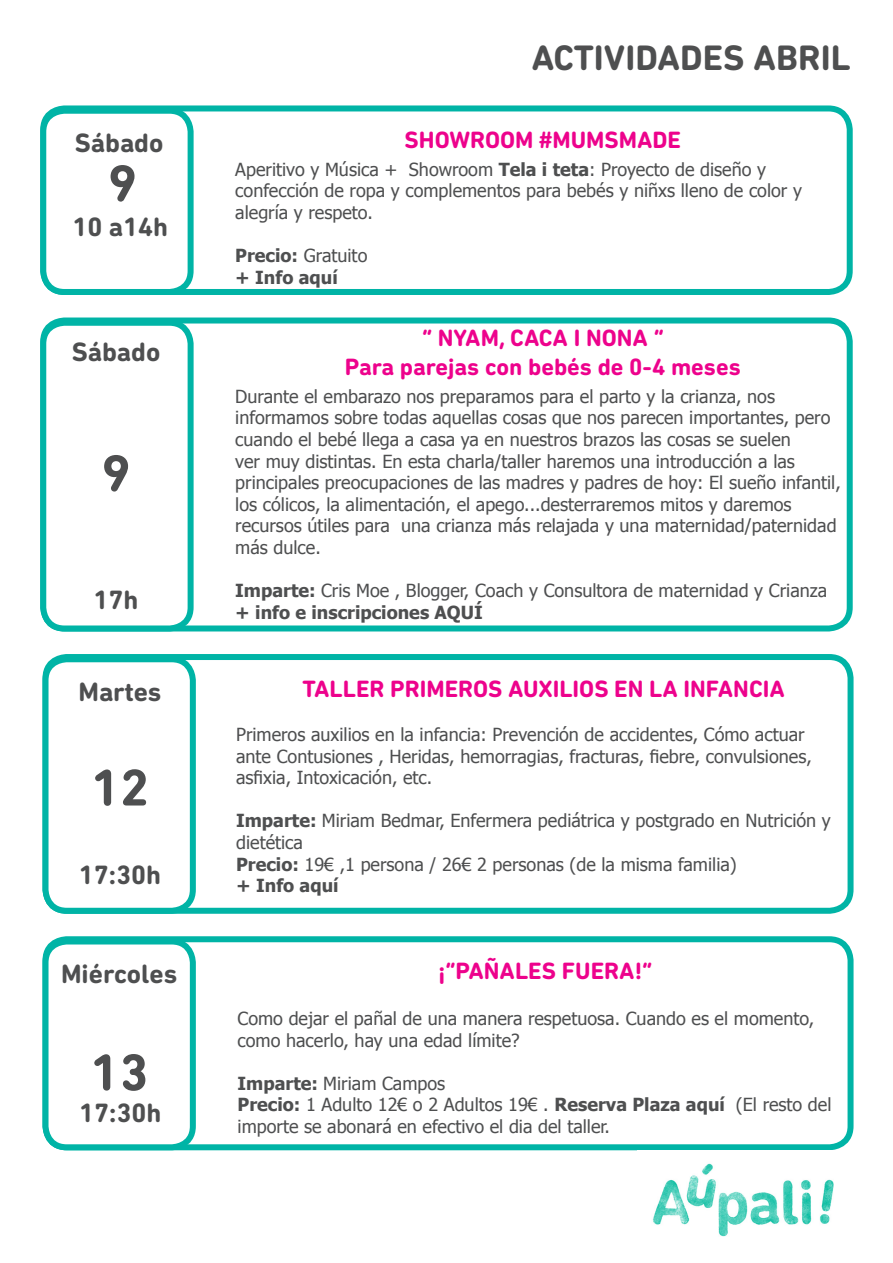
<style>
.page{position:relative;width:893px;height:1263px;background:#fff}
.page>*{position:absolute;margin:0;border:0;box-sizing:border-box;transform-origin:0 0}
.t1{font:700 52.5px "DIN Next Rounded LT Pro";color:#4e4f50}
.t2{font:700 36px "DIN Next Rounded LT Pro";color:#4e4f50}
.t3{font:700 27px "DIN Next Rounded LT Pro";color:#4e4f50}
.t4{font:700 24px "DIN Next Rounded LT Pro";color:#ed028c}
.t5{font:18px/21.6px "Tahoma";color:#4e4f50}
.t6{font:700 18px "Tahoma";color:#4e4f50}
.s1{font-weight:700}
</style>
<div class="page">
<div style="left:40px;top:317px;width:813px;height:314px;border:6px solid #00b4a6;border-radius:21px"></div>
<div style="left:40px;top:105px;width:813px;height:190px;border:6px solid #00b4a6;border-radius:21px"></div>
<div style="left:43px;top:111px;width:148px;height:181px;background:#fff;border-radius:21px"></div>
<div style="left:40px;top:108px;width:154px;height:187px;border:6px solid #00b4a6;border-radius:21px"></div>
<div style="left:43px;top:323px;width:148px;height:305px;background:#fff;border-radius:21px"></div>
<div style="left:40px;top:320px;width:154px;height:311px;border:6px solid #00b4a6;border-radius:21px"></div>
<div style="left:43px;top:654px;width:810px;height:260px;border:6px solid #00b4a6;border-radius:21px"></div>
<div style="left:46px;top:659px;width:147px;height:252px;background:#fff;border-radius:21px"></div>
<div style="left:43px;top:656px;width:153px;height:258px;border:6px solid #00b4a6;border-radius:21px"></div>
<div style="left:43px;top:936px;width:810px;height:214px;border:6px solid #00b4a6;border-radius:21px"></div>
<div style="left:46px;top:941px;width:147px;height:206px;background:#fff;border-radius:21px"></div>
<div style="left:43px;top:938px;width:153px;height:212px;border:6px solid #00b4a6;border-radius:21px"></div>
<img style="left:652px;top:1163px;width:182px;height:74px">
<p class="t3" style="left:75px;top:127px;width:90px">Sábado</p>
<p class="t1" style="left:108px;top:153px;width:31px">9</p>
<p class="t3" style="left:72px;top:211px;width:97px">10 a14h</p>
<p class="t3" style="left:72px;top:335px;width:90px">Sábado</p>
<p class="t1" style="left:102px;top:443px;width:31px">9</p>
<p class="t3" style="left:94px;top:584px;width:46px">17h</p>
<p class="t2" style="left:531px;top:36px;width:320px">ACTIVIDADES ABRIL</p>
<p class="t4" style="left:405px;top:126px;width:278px">SHOWROOM #MUMSMADE</p>
<p class="t5" style="left:235px;top:158px;width:568px">Aperitivo y Música + Showroom <span class="s1">Tela i teta</span>: Proyecto de diseño y confección de ropa y complementos para bebés y niñxs lleno de color y alegría y respeto.</p>
<p class="t5" style="left:235px;top:244px;width:134px"><span class="s1">Precio:</span> Gratuito</p>
<p class="t6" style="left:235px;top:265px;width:104px">+ Info aquí</p>
<p class="t4" style="left:422px;top:324px;width:243px">“ NYAM, CACA I NONA ”</p>
<p class="t4" style="left:345px;top:352px;width:397px">Para parejas con bebés de 0-4 meses</p>
<p class="t5" style="left:235px;top:385px;width:607px">Durante el embarazo nos preparamos para el parto y la crianza, nos informamos sobre todas aquellas cosas que nos parecen importantes, pero cuando el bebé llega a casa ya en nuestros brazos las cosas se suelen<br>ver muy distintas. En esta charla/taller haremos una introducción a las principales preocupaciones de las madres y padres de hoy: El sueño infantil, los cólicos, la alimentación, el apego...desterraremos mitos y daremos recursos útiles para una crianza más relajada y una maternidad/paternidad más dulce.</p>
<p class="t5" style="left:235px;top:579px;width:593px"><span class="s1">Imparte:</span> Cris Moe , Blogger, Coach y Consultora de maternidad y Crianza</p>
<p class="t6" style="left:235px;top:600px;width:249px">+ info e inscripciones AQUÍ</p>
<p class="t3" style="left:78px;top:676px;width:85px">Martes</p>
<p class="t4" style="left:302px;top:674px;width:484px">TALLER PRIMEROS AUXILIOS EN LA INFANCIA</p>
<p class="t1" style="left:91px;top:757px;width:60px">12</p>
<p class="t3" style="left:79px;top:859px;width:84px">17:30h</p>
<p class="t5" style="left:236px;top:723px;width:577px">Primeros auxilios en la infancia: Prevención de accidentes, Cómo actuar ante Contusiones , Heridas, hemorragias, fracturas, fiebre, convulsiones, asfixia, Intoxicación, etc.</p>
<p class="t5" style="left:236px;top:809px;width:596px"><span class="s1">Imparte:</span> Miriam Bedmar, Enfermera pediátrica y postgrado en Nutrición y dietética</p>
<p class="t5" style="left:236px;top:852px;width:502px"><span class="s1">Precio:</span> 19€ ,1 persona / 26€ 2 personas (de la misma familia)</p>
<p class="t6" style="left:236px;top:873px;width:104px">+ Info aquí</p>
<p class="t3" style="left:61px;top:958px;width:118px">Miércoles</p>
<p class="t4" style="left:438px;top:957px;width:216px">¡“PAÑALES FUERA!”</p>
<p class="t1" style="left:90px;top:1042px;width:60px">13</p>
<p class="t3" style="left:79px;top:1097px;width:84px">17:30h</p>
<p class="t5" style="left:238px;top:1007px;width:578px">Como dejar el pañal de una manera respetuosa. Cuando es el momento, como hacerlo, hay una edad límite?</p>
<p class="t5" style="left:238px;top:1072px;width:209px"><span class="s1">Imparte:</span> Miriam Campos</p>
<p class="t5" style="left:238px;top:1093px;width:595px"><span class="s1">Precio:</span> 1 Adulto 12€ o 2 Adultos 19€ . <span class="s1">Reserva Plaza aquí</span> (El resto del importe se abonará en efectivo el dia del taller.</p>
</div>
